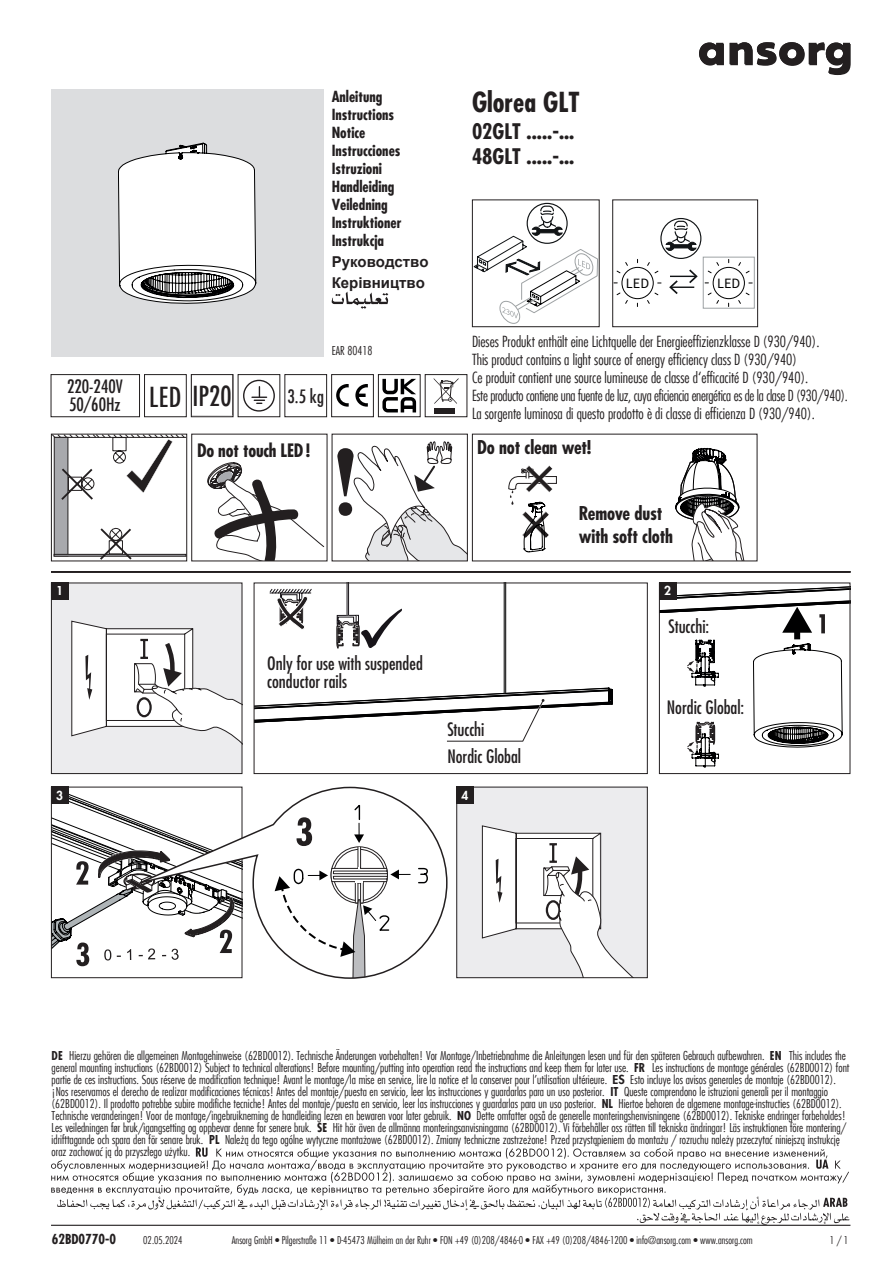
<style>
.page{position:relative;width:893px;height:1263px;background:#fff}
.page>*{position:absolute;margin:0;border:0;box-sizing:border-box;transform-origin:0 0}
.t1{font:700 condensed 27px "Futura Com";color:#231f20}
.t2{font:500 condensed 27px "Futura Com";color:#231f20}
.t3{font:700 condensed 21px/25.2px "Futura Com";color:#231f20}
.t4{font:700 condensed 18.6px/22.2px "Futura Com";letter-spacing:-.01em;color:#231f20}
.t5{font:500 condensed 18px/18px "Futura Com";color:#231f20}
.t6{font:700 condensed 18px "Futura Com";letter-spacing:-.01em;color:#231f20}
.t7{font:300 condensed 15px/18px "Futura Com";color:#231f20}
.t8{font:700 condensed 15px/18px "Futura Com";color:#231f20}
.t9{font:700 15px/21px "Arial";color:#231f20}
.t10{font:700 condensed 13.5px "Futura Com";color:#231f20}
.t11{font:300 condensed 12px/12px "Futura Com";color:#231f20}
.t12{font:800 12px "Futura Com";color:#fff}
.t13{font:300 condensed 10.5px "Futura Com";color:#231f20}
.s1{font-weight:700}
.s2{font-weight:800;font-stretch:normal}
</style>
<div class="page">
<hr style="left:51px;top:1225px;width:799px;height:1px;background:#231f20">
<svg style="left:699px;top:43px;width:25px;height:23px"></svg>
<svg style="left:730px;top:42px;width:121px;height:33px"></svg>
<div style="left:51px;top:89px;width:272px;height:268px;background:#dcdddf"></div>
<svg style="left:118px;top:143px;width:138px;height:161px;background:#e0e0e0"></svg>
<svg style="left:332px;top:292px;width:56px;height:17px"></svg>
<div style="left:703px;top:257px;width:52px;height:52px;border:1px solid #9ea2a4"></div>
<div style="left:612px;top:199px;width:146px;height:128px;border:1px solid #231f20"></div>
<div style="left:527px;top:203px;width:41px;height:41px;border:1px solid #101315;border-radius:50%"></div>
<svg style="left:474px;top:205px;width:124px;height:119px"></svg>
<div style="left:472px;top:199px;width:128px;height:128px;border:1px solid #231f20"></div>
<svg style="left:355px;top:384px;width:13px;height:23px"></svg>
<svg style="left:336px;top:384px;width:13px;height:23px"></svg>
<div style="left:331px;top:374px;width:43px;height:43px;border:1px solid #231f20"></div>
<div style="left:243px;top:380px;width:32px;height:32px;border:1px solid #231f20;border-radius:50%"></div>
<svg style="left:252px;top:387px;width:15px;height:17px"></svg>
<div style="left:238px;top:374px;width:42px;height:43px;border:1px solid #231f20"></div>
<div style="left:191px;top:374px;width:42px;height:43px;border:1px solid #231f20"></div>
<svg style="left:382px;top:379px;width:34px;height:33px"></svg>
<div style="left:378px;top:374px;width:43px;height:43px;border:1px solid #231f20"></div>
<div style="left:435px;top:409px;width:20px;height:5px;background:#231f20"></div>
<svg style="left:434px;top:378px;width:25px;height:26px"></svg>
<div style="left:425px;top:374px;width:42px;height:43px;border:1px solid #231f20"></div>
<div style="left:51px;top:374px;width:89px;height:43px;border:1px solid #231f20"></div>
<div style="left:144px;top:374px;width:43px;height:43px;border:1px solid #231f20"></div>
<div style="left:284px;top:374px;width:43px;height:43px;border:1px solid #231f20"></div>
<hr style="left:51px;top:571px;width:799px;height:1px;background:#231f20">
<svg style="left:207px;top:462px;width:118px;height:97px"></svg>
<div style="left:191px;top:434px;width:136px;height:127px;border:1px solid #231f20"></div>
<svg style="left:337px;top:442px;width:129px;height:117px"></svg>
<svg style="left:675px;top:447px;width:69px;height:112px"></svg>
<svg style="left:508px;top:465px;width:49px;height:88px"></svg>
<svg style="left:53px;top:436px;width:132px;height:123px"></svg>
<div style="left:51px;top:434px;width:136px;height:127px;border:1px solid #231f20"></div>
<svg style="left:53px;top:585px;width:187px;height:187px"></svg>
<div style="left:51px;top:583px;width:191px;height:191px;border:1px solid #231f20"></div>
<svg style="left:458px;top:789px;width:188px;height:187px"></svg>
<div style="left:456px;top:787px;width:192px;height:191px;border:1px solid #231f20"></div>
<div style="left:456px;top:787px;width:18px;height:17px;background:#231f20"></div>
<svg style="left:53px;top:789px;width:71px;height:177px"></svg>
<svg style="left:256px;top:585px;width:357px;height:157px"></svg>
<div style="left:254px;top:583px;width:394px;height:191px;border:1px solid #231f20"></div>
<div style="left:51px;top:787px;width:17px;height:17px;background:#231f20"></div>
<div style="left:794px;top:628px;width:6px;height:11px;background:#000001"></div>
<svg style="left:753px;top:643px;width:90px;height:105px"></svg>
<svg style="left:687px;top:640px;width:32px;height:46px"></svg>
<svg style="left:661px;top:585px;width:187px;height:48px"></svg>
<svg style="left:687px;top:721px;width:32px;height:46px"></svg>
<div style="left:659px;top:583px;width:191px;height:191px;border:1px solid #231f20"></div>
<div style="left:659px;top:583px;width:17px;height:17px;background:#231f20"></div>
<div style="left:51px;top:583px;width:17px;height:17px;background:#231f20"></div>
<svg style="left:124px;top:786px;width:324px;height:193px"></svg>
<svg style="left:51px;top:1147px;width:798px;height:78px"></svg>
<svg style="left:613px;top:218px;width:140px;height:89px"></svg>
<p class="t8" style="left:332px;top:87px;width:71px">Anleitung<br>Instructions<br>Notice<br>Instrucciones<br>Istruzioni<br>Handleiding<br>Veiledning<br>Instruktioner<br>Instrukcja</p>
<p class="t9" style="left:332px;top:251px;width:99px">Руководство<br>Керівництво</p>
<p class="t11" style="left:332px;top:345px;width:42px">EAR 80418</p>
<h3 class="t5" style="left:67px;top:377px;width:116px">220-240V<br>50/60Hz <sup>LED</sup></h3>
<h3 class="t5" style="left:287px;top:387px;width:38px">3.5 kg</h3>
<h1 class="t2" style="left:192px;top:378px;width:41px">IP20</h1>
<h1 class="t1" style="left:472px;top:83px;width:109px">Glorea GLT</h1>
<h2 class="t3" style="left:472px;top:119px;width:104px">02GLT .....-...<br>48GLT .....-...</h2>
<p class="t7" style="left:472px;top:332px;width:377px">Dieses Produkt enthält eine Lichtquelle der Energieeffizienzklasse D (930/940).<br>This product contains a light source of energy efficiency class D (930/940)<br>Ce produit contient une source lumineuse de classe d‘efficacité D (930/940).<br>Este producto contiene una fuente de luz, cuya eficiencia energética es de la clase D (930/940).<br>La sorgente luminosa di questo prodotto è di classe di efficienza D (930/940).</p>
<h3 class="t6" style="left:197px;top:439px;width:115px">Do not touch LED !</h3>
<h3 class="t4" style="left:477px;top:436px;width:116px">Do not clean wet!</h3>
<h3 class="t4" style="left:579px;top:503px;width:96px">Remove dust with soft cloth</h3>
<p class="t12" style="left:56px;top:582px;width:8px">1</p>
<p class="t12" style="left:664px;top:582px;width:8px">2</p>
<p class="t12" style="left:56px;top:786px;width:8px">3</p>
<p class="t5" style="left:267px;top:653px;width:157px">Only for use with suspended conductor rails</p>
<p class="t5" style="left:447px;top:715px;width:75px;line-height:27px">Stucchi<br>Nordic Global</p>
<p class="t12" style="left:461px;top:787px;width:8px">4</p>
<p class="t5" style="left:668px;top:617px;width:42px">Stucchi:</p>
<p class="t5" style="left:667px;top:698px;width:79px">Nordic Global:</p>
<p class="t11" style="left:52px;top:1049px;width:799px"><span class="s1">DE</span> Hierzu gehören die allgemeinen Montagehinweise (62BD0012). Technische Änderungen vorbehalten! Vor Montage/Inbetriebnahme die Anleitungen lesen und für den späteren Gebrauch aufbewahren. <span class="s1">EN</span> This includes the general mounting instructions (62BD0012) Subject to technical alterations! Before mounting/putting into operation read the instructions and keep them for later use. <span class="s1">FR</span> Les instructions de montage générales (62BD0012) font partie de ces instructions. Sous réserve de modification technique! Avant le montage/la mise en service, lire la notice et la conserver pour l’utilisation ultérieure. <span class="s2">ES</span> Esto incluye los avisos generales de montaje (62BD0012). ¡Nos reservamos el derecho de realizar modificaciones técnicas! Antes del montaje/puesta en servicio, leer las instrucciones y guardarlas para un uso posterior. <span class="s1">IT</span> Queste comprendono le istruzioni generali per il montaggio (62BD0012). Il prodotto potrebbe subire modifiche tecniche! Antes del montaje/puesta en servicio, leer las instrucciones y guardarlas para un uso posterior. <span class="s1">NL</span> Hiertoe behoren de algemene montage-instructies (62BD0012).<br>Technische veranderingen! Voor de montage/ingebruikneming de handleiding lezen en bewaren voor later gebruik. <span class="s1">NO</span> Dette omfatter også de generelle monteringshenvisningene (62BD0012). Tekniske endringer forbeholdes!<br>Les veiledningen før bruk/igangsetting og oppbevar denne for senere bruk. <span class="s1">SE</span> Hit hör även de allmänna monteringsanvisningarna (62BD0012). Vi förbehåller oss rätten till tekniska ändringar! Läs instruktionen före montering/ idrifttagande och spara den för senare bruk. <span class="s1">PL</span> Należą da tego ogólne wytyczne montażowe (62BD0012). Zmiany techniczne zastrzeżone! Przed przystąpieniem do montażu / rozruchu należy przeczytać niniejszą instrukcję oraz zachować ją do przyszłego użytku.</p>
<p class="t10" style="left:52px;top:1230px;width:66px">62BD0770-0</p>
<p class="t13" style="left:143px;top:1234px;width:41px">02.05.2024</p>
<p class="t13" style="left:232px;top:1234px;width:522px">Ansorg GmbH • Pilgerstraße 11 • D-45473 Mülheim an der Ruhr • FON +49 (0)208/4846-0 • FAX +49 (0)208/4846-1200 • info@ansorg.com • www.ansorg.com</p>
<p class="t13" style="left:830px;top:1234px;width:20px">1 / 1</p>
</div>
